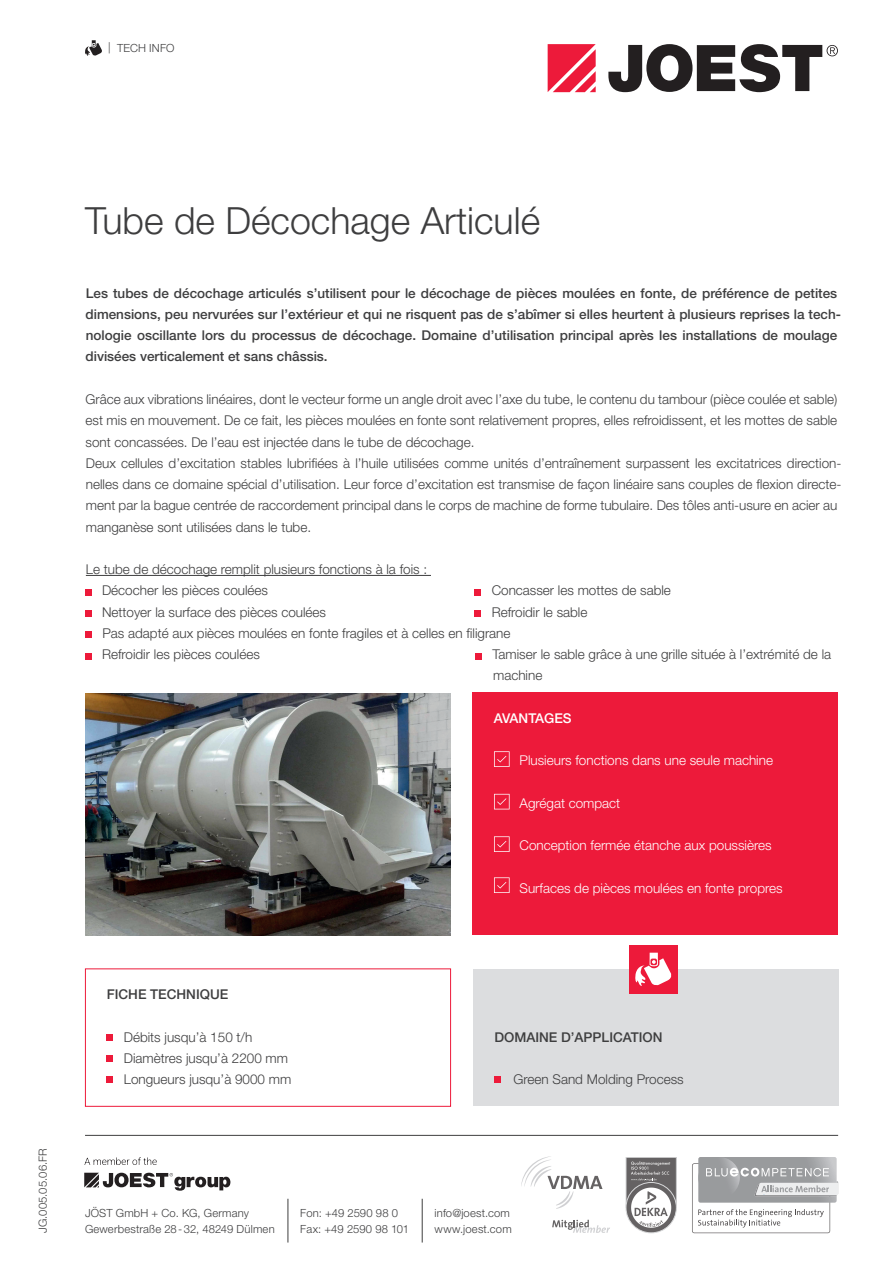
<style>
.page{position:relative;width:893px;height:1263px;background:#fff}
.page>*{position:absolute;margin:0;border:0;box-sizing:border-box;transform-origin:0 0}
.t1{font:300 37.5px "Helvetica Neue LT Pro";color:#3e3e3f}
.t2{font:300 13.5px/21.3px "Helvetica Neue LT Pro";color:#3e3e3f}
.t3{font:500 13.5px/21.3px "Helvetica Neue LT Pro";color:#3e3e3f}
.t4{font:300 13.5px "Helvetica Neue LT Pro";color:#fff}
.t5{font:500 13.5px "Helvetica Neue LT Pro";color:#fff}
.t6{font:300 11.25px/15.9px "Helvetica Neue LT Pro";letter-spacing:.015em;color:#3e3e3f}
</style>
<div class="page">
<hr style="left:85px;top:1135px;width:753px;height:1px;background:#3e3e3f">
<svg style="left:692px;top:1157px;width:146px;height:76px"></svg>
<svg style="left:626px;top:1182px;width:50px;height:51px"></svg>
<svg style="left:626px;top:1157px;width:51px;height:71px"></svg>
<svg style="left:85px;top:40px;width:17px;height:16px"></svg>
<hr style="left:288px;top:1199px;width:1px;height:43px;background:#3e3e3f">
<hr style="left:422px;top:1199px;width:1px;height:43px;background:#3e3e3f">
<svg style="left:521px;top:1156px;width:81px;height:53px"></svg>
<svg style="left:552px;top:1220px;width:58px;height:13px"></svg>
<svg style="left:548px;top:44px;width:48px;height:48px;background:#f0425c"></svg>
<svg style="left:608px;top:44px;width:230px;height:48px"></svg>
<svg style="left:84px;top:1173px;width:146px;height:18px"></svg>
<svg style="left:84px;top:1157px;width:73px;height:8px"></svg>
<hr style="left:86px;top:575px;width:345px;height:1px;background:#3e3e3f">
<svg style="left:85px;top:589px;width:6px;height:6px"></svg>
<svg style="left:474px;top:589px;width:6px;height:6px"></svg>
<div style="left:85px;top:610px;width:6px;height:7px;background:#ed1a3a"></div>
<div style="left:474px;top:610px;width:6px;height:7px;background:#ed1a3a"></div>
<svg style="left:85px;top:632px;width:6px;height:6px"></svg>
<svg style="left:85px;top:653px;width:6px;height:6px"></svg>
<svg style="left:475px;top:653px;width:6px;height:6px"></svg>
<div style="left:472px;top:692px;width:366px;height:243px;background:#ed1a3a"></div>
<svg style="left:494px;top:751px;width:16px;height:16px"></svg>
<svg style="left:494px;top:794px;width:16px;height:15px"></svg>
<svg style="left:494px;top:836px;width:16px;height:16px"></svg>
<svg style="left:494px;top:877px;width:16px;height:16px"></svg>
<div style="left:473px;top:969px;width:365px;height:136px;background:#dcdddf"></div>
<svg style="left:494px;top:1077px;width:6px;height:6px"></svg>
<div style="left:629px;top:945px;width:48px;height:48px;background:#ed1a3a"></div>
<svg style="left:635px;top:953px;width:36px;height:33px"></svg>
<div style="left:85px;top:968px;width:366px;height:139px;border:1px solid #ed1a3a"></div>
<svg style="left:107px;top:1034px;width:6px;height:6px"></svg>
<svg style="left:107px;top:1055px;width:6px;height:6px"></svg>
<svg style="left:107px;top:1077px;width:6px;height:6px"></svg>
<img style="left:86px;top:693px;width:365px;height:242px">
<p class="t6" style="left:108px;top:40px;width:68px">| TECH INFO</p>
<p class="t6" style="left:35px;top:1233px;width:87px;rotate:-90deg">JG.005.05.06.FR</p>
<h1 class="t1" style="left:85px;top:197px;width:457px">Tube de Décochage Articulé</h1>
<p class="t3" style="left:86px;top:282px;width:757px">Les tubes de décochage articulés s’utilisent pour le décochage de pièces moulées en fonte, de préférence de petites dimensions, peu nervurées sur l’extérieur et qui ne risquent pas de s’abîmer si elles heurtent à plusieurs reprises la tech&shy;nologie oscillante lors du processus de décochage. Domaine d’utilisation principal après les installations de moulage divisées verticalement et sans châssis.</p>
<p class="t2" style="left:85px;top:388px;width:757px">Grâce aux vibrations linéaires, dont le vecteur forme un angle droit avec l’axe du tube, le contenu du tambour (pièce coulée et sable) est mis en mouvement. De ce fait, les pièces moulées en fonte sont relativement propres, elles refroidissent, et les mottes de sable sont concassées. De l’eau est injectée dans le tube de décochage.<br>Deux cellules d’excitation stables lubrifiées à l’huile utilisées comme unités d’entraînement surpassent les excitatrices direction&shy;nelles dans ce domaine spécial d’utilisation. Leur force d’excitation est transmise de façon linéaire sans couples de flexion directe&shy;ment par la bague centrée de raccordement principal dans le corps de machine de forme tubulaire. Des tôles anti-usure en acier au manganèse sont utilisées dans le tube.</p>
<p class="t2" style="left:102px;top:558px;width:327px;text-indent:-16px">Le tube de décochage remplit plusieurs fonctions à la fois :<br>Décocher les pièces coulées</p>
<p class="t2" style="left:492px;top:580px;width:181px">Concasser les mottes de sable</p>
<p class="t2" style="left:102px;top:601px;width:226px">Nettoyer la surface des pièces coulées</p>
<p class="t2" style="left:102px;top:601px;width:487px;text-indent:390px">Refroidir le sable<br>Pas adapté aux pièces moulées en fonte fragiles et à celles en filigrane<br>Refroidir les pièces coulées</p>
<p class="t2" style="left:492px;top:643px;width:340px">Tamiser le sable grâce à une grille située à l’extrémité de la machine</p>
<p class="t3" style="left:107px;top:984px;width:123px">FICHE TECHNIQUE</p>
<p class="t2" style="left:124px;top:1026px;width:169px">Débits jusqu’à 150 t/h<br>Diamètres jusqu’à 2200 mm<br>Longueurs jusqu’à 9000 mm</p>
<p class="t5" style="left:494px;top:710px;width:79px">AVANTAGES</p>
<p class="t4" style="left:519px;top:752px;width:255px">Plusieurs fonctions dans une seule machine</p>
<p class="t4" style="left:519px;top:795px;width:102px">Agrégat compact</p>
<p class="t4" style="left:519px;top:837px;width:254px">Conception fermée étanche aux poussières</p>
<p class="t4" style="left:519px;top:880px;width:265px">Surfaces de pièces moulées en fonte propres</p>
<p class="t3" style="left:494px;top:1026px;width:170px">DOMAINE D’APPLICATION</p>
<p class="t2" style="left:513px;top:1069px;width:172px">Green Sand Molding Process</p>
<p class="t6" style="left:85px;top:1205px;width:191px">JÖST GmbH + Co. KG, Germany<br>Gewerbestraße 28-32, 48249 Dülmen</p>
<p class="t6" style="left:300px;top:1205px;width:110px">Fon: +49 2590 98 0<br>Fax: +49 2590 98 101</p>
<p class="t6" style="left:435px;top:1205px;width:77px">info@joest.com</p>
<p class="t6" style="left:435px;top:1221px;width:79px">www.joest.com</p>
</div>
